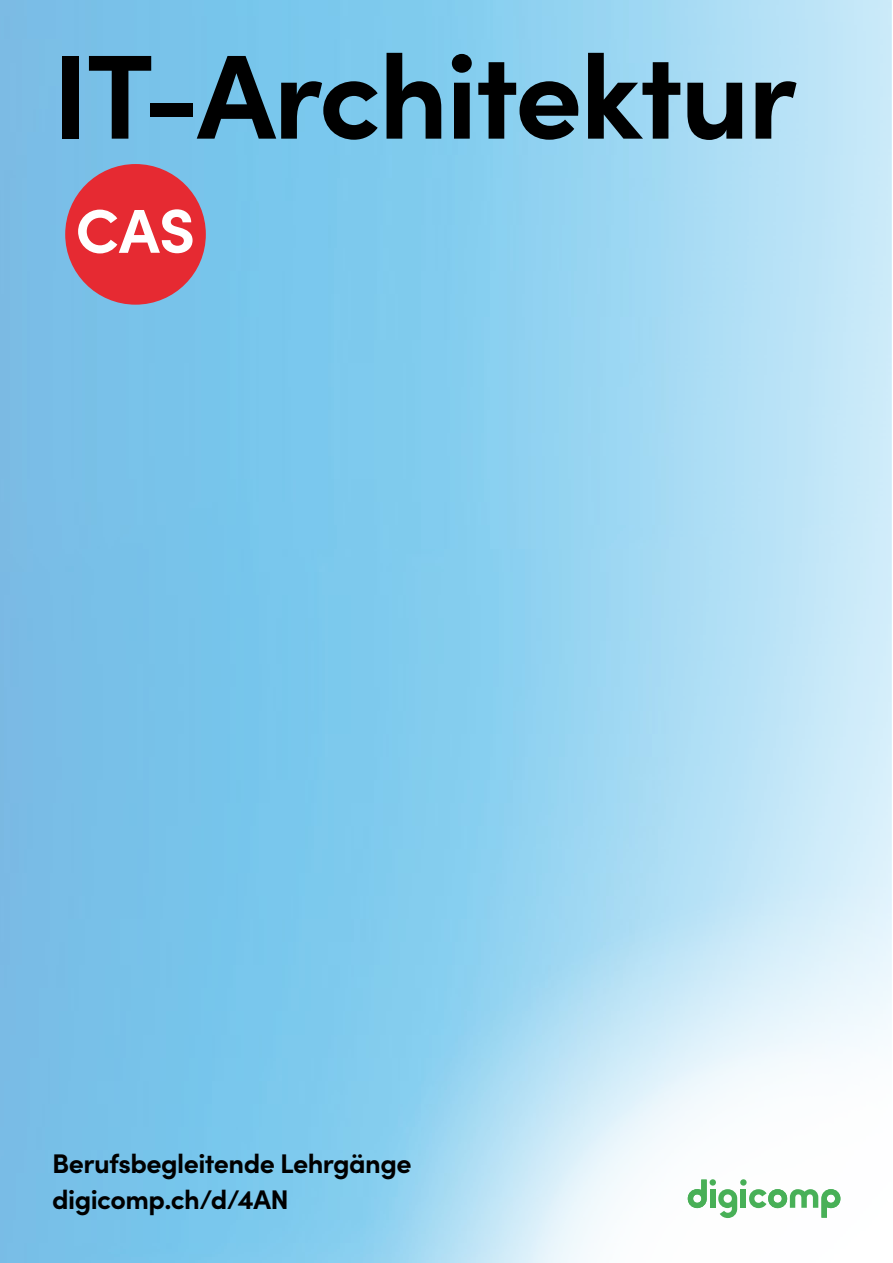
<style>
.page{position:relative;width:893px;height:1263px;background:#fff}
.page>*{position:absolute;margin:0;border:0;box-sizing:border-box;transform-origin:0 0}
.t1{font:700 120px "Sofia Pro";letter-spacing:-.02em;color:#000}
.t2{font:700 62.1px "Sofia Pro";color:#fff}
.t3{font:700 27px/36px "Sofia Pro";letter-spacing:-.02em;color:#000}
</style>
<div class="page">
<div style="left:886px;top:0;width:5px;height:759px;background:#cfecfa"></div>
<svg style="left:254px;top:759px;width:637px;height:504px;background:#9cd6f2"></svg>
<svg style="left:491px;top:1005px;width:400px;height:258px"></svg>
<svg style="left:688px;top:1179px;width:49px;height:39px"></svg>
<div style="left:741px;top:1189px;width:5px;height:19px;background:#48b057"></div>
<div style="left:740px;top:1179px;width:7px;height:6px;background:#48b057;border-radius:50%"></div>
<svg style="left:749px;top:1189px;width:91px;height:29px"></svg>
<div style="left:65px;top:164px;width:141px;height:141px;background:#e62a32;border-radius:50%"></div>
<h1 class="t1" style="left:52px;top:4px;width:746px">IT-Architektur</h1>
<h2 class="t2" style="left:76px;top:183px;width:121px">CAS</h2>
<p class="t3" style="left:52px;top:1143px;width:361px">Berufsbegleitende Lehrgänge digicomp.ch/d/4AN</p>
</div>
